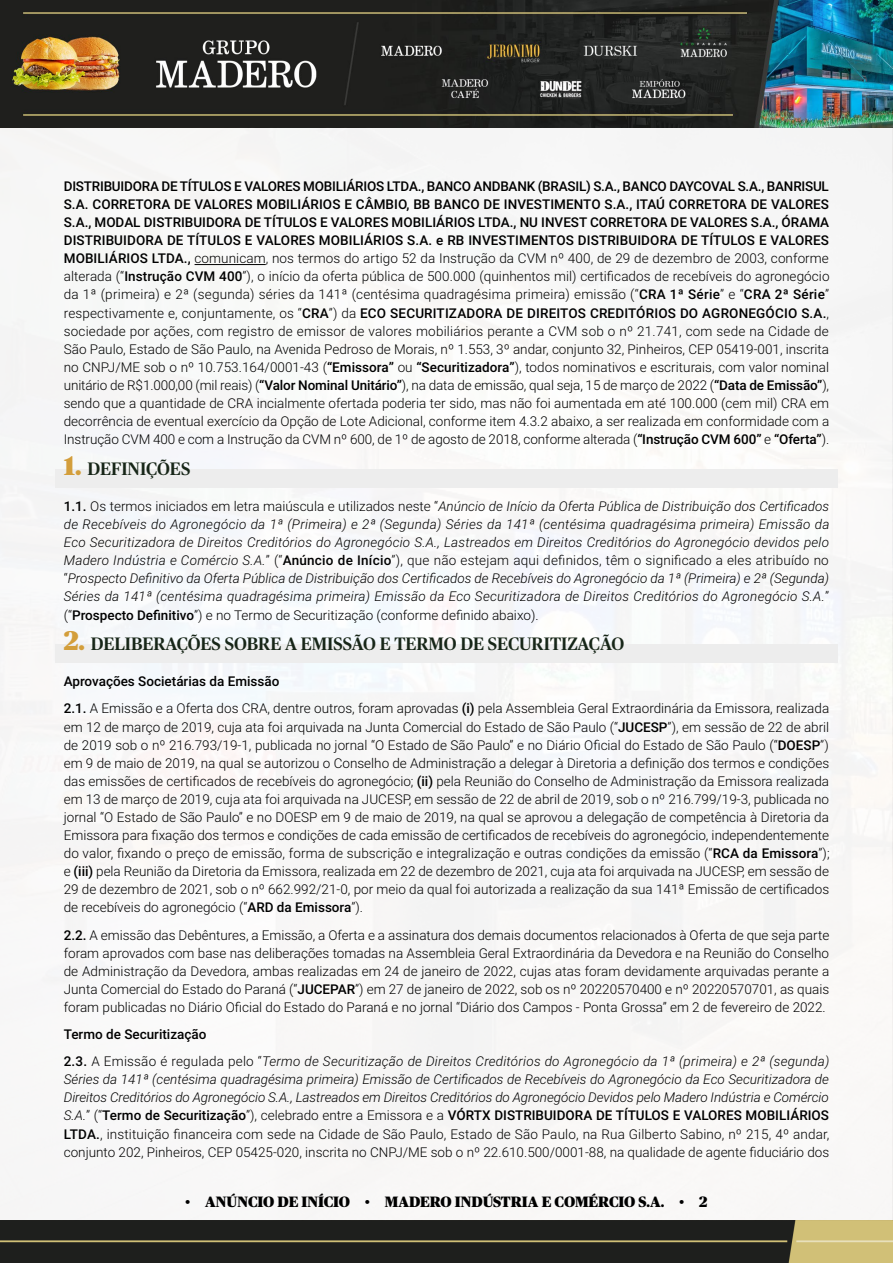
<style>
.page{position:relative;width:893px;height:1263px;background:#fff}
.page>*{position:absolute;margin:0;border:0;box-sizing:border-box;transform-origin:0 0}
.t1{font:500 18px "Publico";color:#172618}
.t2{font:900 15px "Publico";color:#000}
.t3{font:300 13.5px/18.1px "Roboto";color:#000;text-align:justify}
.t4{font:italic 300 13.5px/18.1px "Roboto";letter-spacing:-.005em;color:#000;text-align:justify}
.t5{font:500 13.5px "Roboto";letter-spacing:-.015em;color:#000}
.s1{font-weight:500}
.s2{font-weight:900;font-size:27px;color:#d39e3b}
.s3{font-weight:500;font-style:normal}
.s4{font-style:normal}
</style>
<div class="page">
<img style="left:0;top:0;width:893px;height:1263px">
<div style="left:55px;top:644px;width:783px;height:18px;background:#ededed"></div>
<div style="left:55px;top:469px;width:783px;height:18px;background:#ededed"></div>
<hr style="left:195px;top:264px;width:71px;height:1px;background:#000">
<p class="t5" style="left:64px;top:177px;width:767px">DISTRIBUIDORA DE TÍTULOS E VALORES MOBILIÁRIOS LTDA., BANCO ANDBANK (BRASIL) S.A., BANCO DAYCOVAL S.A., BANRISUL</p>
<p class="t3" style="left:64px;top:195px;width:767px"><span class="s1">S.A. CORRETORA DE VALORES MOBILIÁRIOS E CÂMBIO, BB BANCO DE INVESTIMENTO S.A., ITAÚ CORRETORA DE VALORES S.A., MODAL DISTRIBUIDORA DE TÍTULOS E VALORES MOBILIÁRIOS LTDA., NU INVEST CORRETORA DE VALORES S.A., ÓRAMA DISTRIBUIDORA DE TÍTULOS E VALORES MOBILIÁRIOS S.A. e RB INVESTIMENTOS DISTRIBUIDORA DE TÍTULOS E VALORES MOBILIÁRIOS LTDA.,</span> comunicam, nos termos do artigo 52 da Instrução da CVM nº 400, de 29 de dezembro de 2003, conforme alterada (“<span class="s1">Instrução CVM 400</span>”), o início da oferta pública de 500.000 (quinhentos mil) certifcados de recebíveis do agronegócio da 1ª (primeira) e 2ª (segunda) séries da 141ª (centésima quadragésima primeira) emissão (“<span class="s1">CRA 1ª Série</span>” e “<span class="s1">CRA 2ª Série</span>” respectivamente e, conjuntamente, os “<span class="s1">CRA</span>”) da <span class="s1">ECO SECURITIZADORA DE DIREITOS CREDITÓRIOS DO AGRONEGÓCIO S.A.</span>, sociedade por ações, com registro de emissor de valores mobiliários perante a CVM sob o nº 21.741, com sede na Cidade de São Paulo, Estado de São Paulo, na Avenida Pedroso de Morais, nº 1.553, 3º andar, conjunto 32, Pinheiros, CEP 05419-001, inscrita no CNPJ/ME sob o nº 10.753.164/0001-43 (<span class="s1">“Emissora”</span> ou <span class="s1">“Securitizadora”</span>), todos nominativos e escriturais, com valor nominal unitário de R$1.000,00 (mil reais) (<span class="s1">“Valor Nominal Unitário”</span>), na data de emissão, qual seja, 15 de março de 2022 (<span class="s1">“Data de Emissão”</span>), sendo que a quantidade de CRA incialmente ofertada poderia ter sido, mas não foi aumentada em até 100.000 (cem mil) CRA em decorrência de eventual exercício da Opção de Lote Adicional, conforme item 4.3.2 abaixo, a ser realizada em conformidade com a Instrução CVM 400 e com a Instrução da CVM nº 600, de 1º de agosto de 2018, conforme alterada (<span class="s1">“Instrução CVM 600”</span> e <span class="s1">“Oferta”</span>).</p>
<p class="t1" style="left:64px;top:459px;width:128px"><span class="s2">1.</span> DEFINIÇÕES</p>
<p class="t4" style="left:64px;top:497px;width:767px"><span class="s3">1.1.</span> <span class="s4">Os termos iniciados em letra maiúscula e utilizados neste “</span>Anúncio de Início da Oferta Pública de Distribuição dos Certifcados de Recebíveis do Agronegócio da 1ª (Primeira) e 2ª (Segunda) Séries da 141ª (centésima quadragésima primeira) Emissão da Eco Securitizadora de Direitos Creditórios do Agronegócio S.A., Lastreados em Direitos Creditórios do Agronegócio devidos pelo Madero Indústria e Comércio S.A.<span class="s4">” (“</span><span class="s3">Anúncio de Início</span><span class="s4">”), que não estejam aqui defnidos, têm o signifcado a eles atribuído no “</span>Prospecto Defnitivo da Oferta Pública de Distribuição dos Certifcados de Recebíveis do Agronegócio da 1ª (Primeira) e 2ª (Segunda)<br>Séries da 141ª (centésima quadragésima primeira) Emissão da Eco Securitizadora de Direitos Creditórios do Agronegócio S.A.<span class="s4">” (“</span><span class="s3">Prospecto Defnitivo</span><span class="s4">”) e no Termo de Securitização (conforme defnido abaixo).</span></p>
<p class="t1" style="left:64px;top:634px;width:562px"><span class="s2">2.</span> DELIBERAÇÕES SOBRE A EMISSÃO E TERMO DE SECURITIZAÇÃO</p>
<p class="t5" style="left:64px;top:672px;width:217px">Aprovações Societárias da Emissão</p>
<p class="t3" style="left:64px;top:699px;width:767px"><span class="s1">2.1.</span> A Emissão e a Oferta dos CRA, dentre outros, foram aprovadas <span class="s1">(i)</span> pela Assembleia Geral Extraordinária da Emissora, realizada em 12 de março de 2019, cuja ata foi arquivada na Junta Comercial do Estado de São Paulo (“<span class="s1">JUCESP</span>”), em sessão de 22 de abril de 2019 sob o nº 216.793/19-1, publicada no jornal “O Estado de São Paulo” e no Diário Ofcial do Estado de São Paulo (“<span class="s1">DOESP</span>”) em 9 de maio de 2019, na qual se autorizou o Conselho de Administração a delegar à Diretoria a defnição dos termos e condições das emissões de certifcados de recebíveis do agronegócio; <span class="s1">(ii)</span> pela Reunião do Conselho de Administração da Emissora realizada em 13 de março de 2019, cuja ata foi arquivada na JUCESP, em sessão de 22 de abril de 2019, sob o nº 216.799/19-3, publicada no jornal “O Estado de São Paulo” e no DOESP em 9 de maio de 2019, na qual se aprovou a delegação de competência à Diretoria da Emissora para fxação dos termos e condições de cada emissão de certifcados de recebíveis do agronegócio, independentemente do valor, fxando o preço de emissão, forma de subscrição e integralização e outras condições da emissão (“<span class="s1">RCA da Emissora</span>”); e <span class="s1">(iii)</span> pela Reunião da Diretoria da Emissora, realizada em 22 de dezembro de 2021, cuja ata foi arquivada na JUCESP, em sessão de 29 de dezembro de 2021, sob o nº 662.992/21-0, por meio da qual foi autorizada a realização da sua 141ª Emissão de certifcados de recebíveis do agronegócio (“<span class="s1">ARD da Emissora</span>”).</p>
<p class="t3" style="left:64px;top:925px;width:767px"><span class="s1">2.2.</span> A emissão das Debêntures, a Emissão, a Oferta e a assinatura dos demais documentos relacionados à Oferta de que seja parte foram aprovados com base nas deliberações tomadas na Assembleia Geral Extraordinária da Devedora e na Reunião do Conselho de Administração da Devedora, ambas realizadas em 24 de janeiro de 2022, cujas atas foram devidamente arquivadas perante a Junta Comercial do Estado do Paraná (“<span class="s1">JUCEPAR</span>”) em 27 de janeiro de 2022, sob os nº 20220570400 e nº 20220570701, as quais foram publicadas no Diário Ofcial do Estado do Paraná e no jornal “Diário dos Campos - Ponta Grossa” em 2 de fevereiro de 2022.</p>
<p class="t5" style="left:64px;top:1025px;width:144px">Termo de Securitização</p>
<p class="t4" style="left:64px;top:1052px;width:767px"><span class="s3">2.3.</span> <span class="s4">A Emissão é regulada pelo “</span>Termo de Securitização de Direitos Creditórios do Agronegócio da 1ª (primeira) e 2ª (segunda)<br>Séries da 141ª (centésima quadragésima primeira) Emissão de Certifcados de Recebíveis do Agronegócio da Eco Securitizadora de Direitos Creditórios do Agronegócio S.A., Lastreados em Direitos Creditórios do Agronegócio Devidos pelo Madero Indústria e Comércio S.A.<span class="s4">” (“</span><span class="s3">Termo de Securitização</span><span class="s4">”), celebrado entre a Emissora e a</span> <span class="s3">VÓRTX DISTRIBUIDORA DE TÍTULOS E VALORES MOBILIÁRIOS LTDA.</span><span class="s4">, instituição fnanceira com sede na Cidade de São Paulo, Estado de São Paulo, na Rua Gilberto Sabino, nº 215, 4º andar, conjunto 202, Pinheiros, CEP 05425-020, inscrita no CNPJ/ME sob o nº 22.610.500/0001-88, na qualidade de agente fduciário dos</span></p>
<p class="t2" style="left:186px;top:1193px;width:523px">• ANÚNCIO DE INÍCIO • MADERO INDÚSTRIA E COMÉRCIO S.A. • 2</p>
</div>
